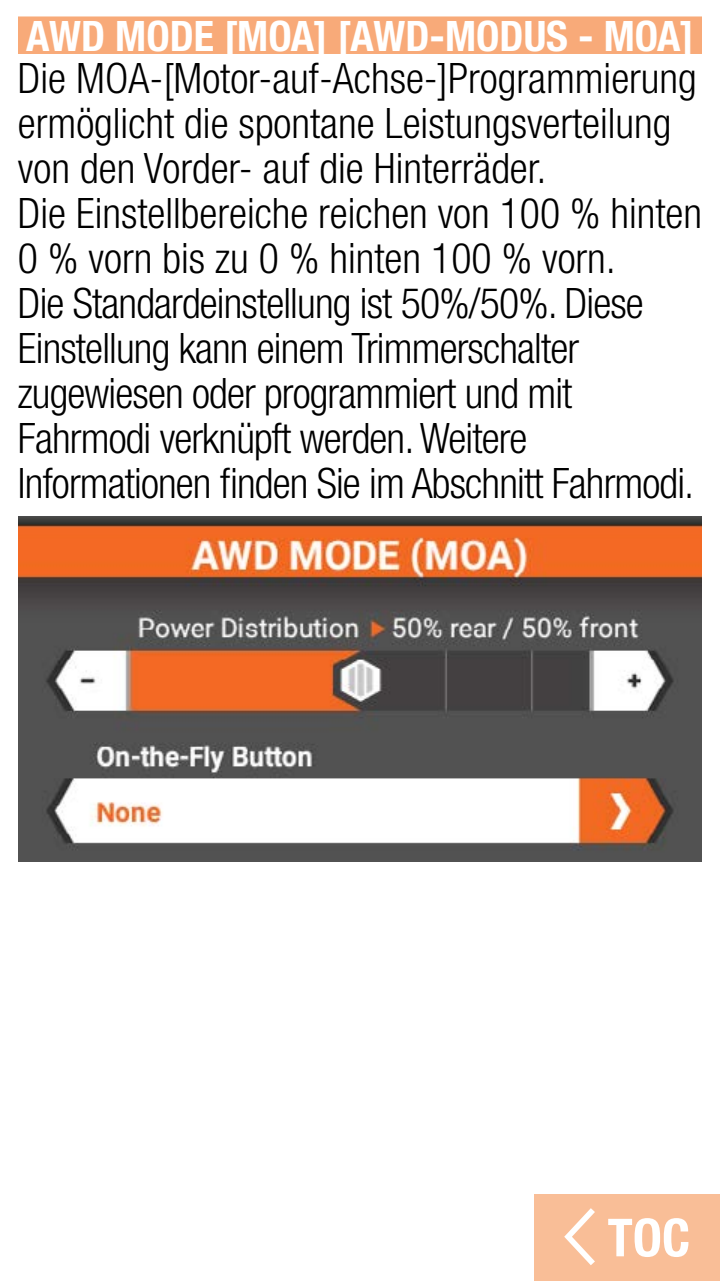
<style>
.page{position:relative;width:720px;height:1281px;background:#fff}
.page>*{position:absolute;margin:0;border:0;box-sizing:border-box;transform-origin:0 0}
.t1{font:700 condensed 52.5px "Helvetica Neue LT Std";color:#fff}
.t2{font:300 condensed 42px/45px "Helvetica Neue LT Std";letter-spacing:-.02em;color:#000}
.t3{font:700 condensed 42px "Helvetica Neue LT Std";color:#fff}
</style>
<div class="page">
<div style="left:18px;top:16px;width:684px;height:38px;background:#f8aa79"></div>
<img style="left:18px;top:516px;width:684px;height:345px">
<div style="left:534px;top:1195px;width:186px;height:86px;background:#f9be97"></div>
<svg style="left:564px;top:1208px;width:31px;height:57px"></svg>
<p class="t3" style="left:26px;top:11px;width:669px">AWD MODE [MOA] [AWD-MODUS - MOA]</p>
<p class="t2" style="left:18px;top:55px;width:686px">Die MOA-[Motor-auf-Achse-]Programmierung ermöglicht die spontane Leistungsverteilung von den Vorder- auf die Hinterräder.<br>Die Einstellbereiche reichen von 100 % hinten 0 % vorn bis zu 0 % hinten 100 % vorn.<br>Die Standardeinstellung ist 50%/50%. Diese Einstellung kann einem Trimmerschalter zugewiesen oder programmiert und mit Fahrmodi verknüpft werden. Weitere Informationen finden Sie im Abschnitt Fahrmodi.</p>
<p class="t1" style="left:608px;top:1206px;width:84px">TOC</p>
</div>
